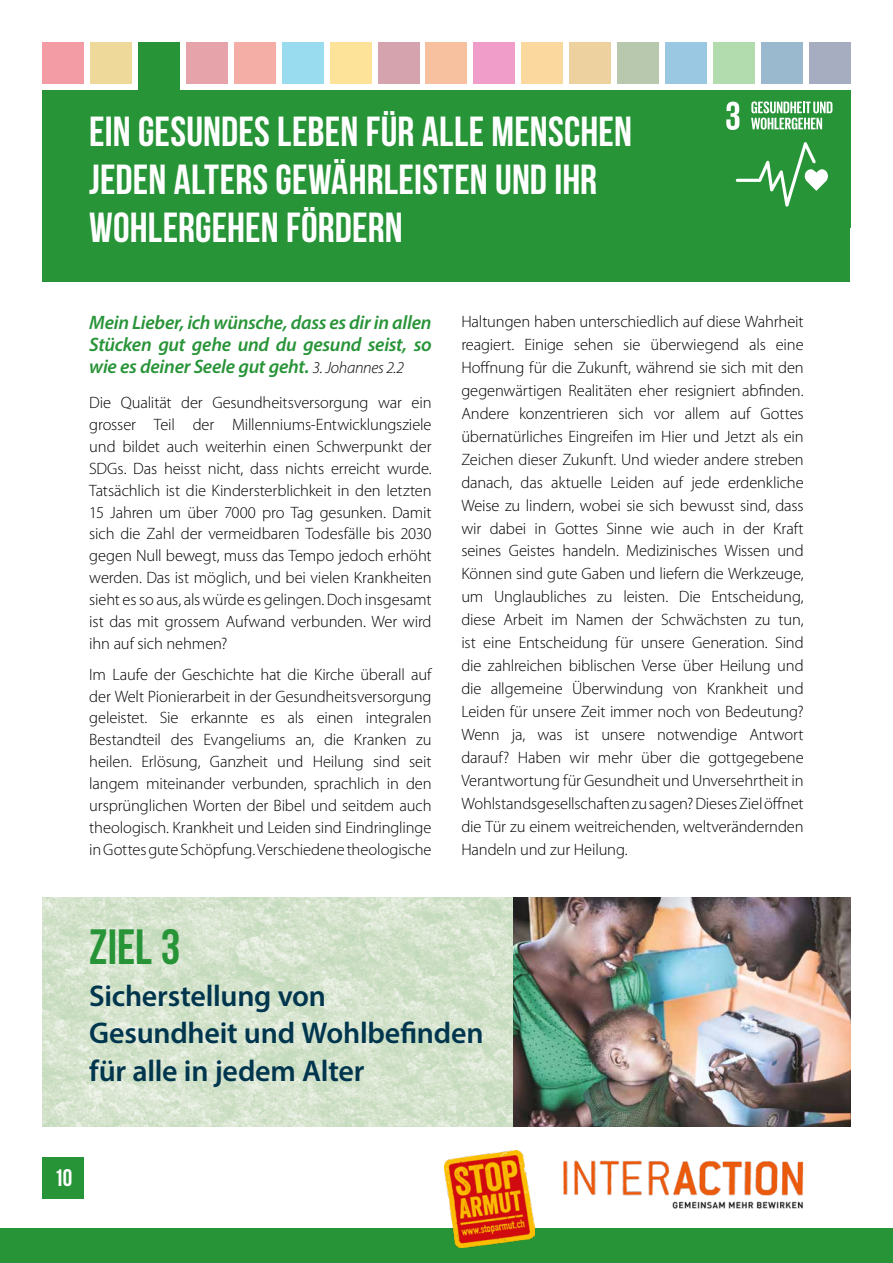
<style>
.page{position:relative;width:893px;height:1263px;background:#fff}
.page>*{position:absolute;margin:0;border:0;box-sizing:border-box;transform-origin:0 0}
.t1{font:49.5px "Bebas Neue";color:#289438}
.t2{font:42px/48px "Bebas Neue";letter-spacing:.005em;color:#fff}
.t3{font:600 30px/37.5px "Myriad Pro";letter-spacing:-.01em;color:#00354e}
.t4{font:24px "Bebas Neue";color:#fff}
.t5{font:italic 600 19.5px/21.9px "Myriad Pro";letter-spacing:-.015em;color:#289438;text-align:justify}
.t6{font:300 16.5px/23px "Myriad Pro";letter-spacing:-.01em;color:#000;text-align:justify}
.s1{font-weight:300;font-size:16.5px;color:#000}
</style>
<div class="page">
<div style="left:0;top:1229px;width:893px;height:34px;background:#289438"></div>
<div style="left:43px;top:1158px;width:41px;height:41px;background:#289438"></div>
<img style="left:513px;top:897px;width:337px;height:230px">
<div style="left:43px;top:90px;width:807px;height:192px;background:#289438"></div>
<svg style="left:726px;top:102px;width:13px;height:28px"></svg>
<svg style="left:736px;top:142px;width:92px;height:65px"></svg>
<svg style="left:751px;top:101px;width:81px;height:28px"></svg>
<svg style="left:43px;top:897px;width:470px;height:230px;background:#d4e3cc"></svg>
<div style="left:43px;top:43px;width:41px;height:41px;background:#f39ca6"></div>
<div style="left:474px;top:43px;width:41px;height:41px;background:#f19dc9"></div>
<div style="left:282px;top:43px;width:42px;height:41px;background:#9adcef"></div>
<div style="left:665px;top:43px;width:42px;height:41px;background:#9ac8e2"></div>
<div style="left:138px;top:43px;width:42px;height:55px;background:#289438"></div>
<div style="left:569px;top:43px;width:42px;height:41px;background:#edd19f"></div>
<div style="left:378px;top:43px;width:41px;height:41px;background:#d4a3ad"></div>
<div style="left:761px;top:43px;width:41px;height:41px;background:#9ab8ce"></div>
<div style="left:90px;top:43px;width:42px;height:41px;background:#eed99a"></div>
<div style="left:521px;top:43px;width:42px;height:41px;background:#fbd89d"></div>
<div style="left:330px;top:43px;width:41px;height:41px;background:#fde29a"></div>
<div style="left:713px;top:43px;width:42px;height:41px;background:#b2dbae"></div>
<div style="left:234px;top:43px;width:42px;height:41px;background:#f5aea5"></div>
<div style="left:617px;top:43px;width:42px;height:41px;background:#b7c8ae"></div>
<div style="left:426px;top:43px;width:41px;height:41px;background:#f7c1a0"></div>
<div style="left:809px;top:43px;width:41px;height:41px;background:#a6adc0"></div>
<div style="left:186px;top:43px;width:42px;height:41px;background:#e6a3a9"></div>
<img style="left:445px;top:1150px;width:89px;height:97px">
<img style="left:563px;top:1160px;width:241px;height:49px">
<h2 class="t2" style="left:89px;top:107px;width:544px">EIN GESUNDES LEBEN FÜR ALLE MENSCHEN<br>JEDEN ALTERS GEWÄHRLEISTEN UND IHR<br>WOHLERGEHEN FÖRDERN</h2>
<p class="t5" style="left:89px;top:311px;width:344px">Mein Lieber, ich wünsche, dass es dir in allen Stücken gut gehe und du gesund seist, so wie es deiner Seele gut geht. <span class="s1">3. Johannes 2.2</span></p>
<p class="t6" style="left:89px;top:392px;width:344px;line-height:21.9px">Die Qualität der Gesundheitsversorgung war ein grosser Teil der Millenniums-Entwicklungsziele und bildet auch weiterhin einen Schwerpunkt der SDGs. Das heisst nicht, dass nichts erreicht wurde.<br>Tatsächlich ist die Kindersterblichkeit in den letzten 15 Jahren um über 7000 pro Tag gesunken. Damit sich die Zahl der vermeidbaren Todesfälle bis 2030 gegen Null bewegt, muss das Tempo jedoch erhöht werden. Das ist möglich, und bei vielen Krankheiten sieht es so aus, als würde es gelingen. Doch insgesamt ist das mit grossem Aufwand verbunden. Wer wird ihn auf sich nehmen?</p>
<p class="t6" style="left:89px;top:663px;width:344px;line-height:21.9px">Im Laufe der Geschichte hat die Kirche überall auf der Welt Pionierarbeit in der Gesundheitsversorgung geleistet. Sie erkannte es als einen integralen Bestandteil des Evangeliums an, die Kranken zu heilen. Erlösung, Ganzheit und Heilung sind seit langem miteinander verbunden, sprachlich in den ursprünglichen Worten der Bibel und seitdem auch theologisch. Krankheit und Leiden sind Eindringlinge in Gottes gute Schöpfung. Verschiedene theologische</p>
<p class="t6" style="left:461px;top:310px;width:344px">Haltungen haben unterschiedlich auf diese Wahrheit reagiert. Einige sehen sie überwiegend als eine Hoffnung für die Zukunft, während sie sich mit den gegenwärtigen Realitäten eher resigniert abfinden.<br>Andere konzentrieren sich vor allem auf Gottes übernatürliches Eingreifen im Hier und Jetzt als ein Zeichen dieser Zukunft. Und wieder andere streben danach, das aktuelle Leiden auf jede erdenkliche Weise zu lindern, wobei sie sich bewusst sind, dass wir dabei in Gottes Sinne wie auch in der Kraft seines Geistes handeln. Medizinisches Wissen und Können sind gute Gaben und liefern die Werkzeuge, um Unglaubliches zu leisten. Die Entscheidung, diese Arbeit im Namen der Schwächsten zu tun, ist eine Entscheidung für unsere Generation. Sind die zahlreichen biblischen Verse über Heilung und die allgemeine Überwindung von Krankheit und Leiden für unsere Zeit immer noch von Bedeutung?<br>Wenn ja, was ist unsere notwendige Antwort darauf? Haben wir mehr über die gottgegebene Verantwortung für Gesundheit und Unversehrtheit in Wohlstandsgesellschaften zu sagen? Dieses Ziel öffnet die Tür zu einem weitreichenden, weltverändernden Handeln und zur Heilung.</p>
<h1 class="t1" style="left:89px;top:920px;width:93px">ZIEL 3</h1>
<h3 class="t3" style="left:89px;top:976px;width:396px">Sicherstellung von<br>Gesundheit und Wohlbefinden für alle in jedem Alter</h3>
<h3 class="t4" style="left:54px;top:1164px;width:20px">10</h3>
</div>
